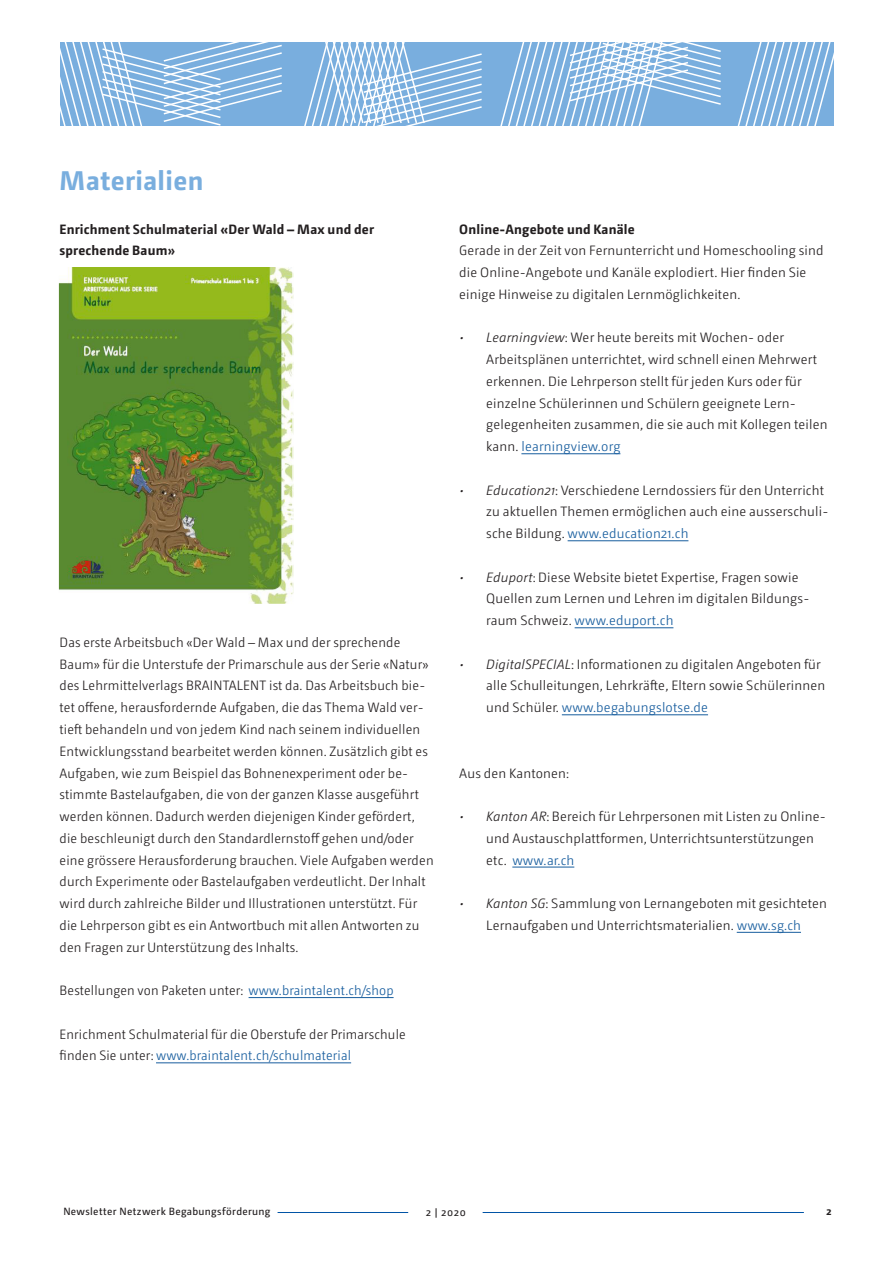
<style>
.page{position:relative;width:893px;height:1263px;background:#fff}
.page>*{position:absolute;margin:0;border:0;box-sizing:border-box;transform-origin:0 0}
.Lauftext_Deutsch{font:700 27px "Camingo";letter-spacing:.015em;color:#79aede}
.Lauftext_Deutsch-2{font:300 13.5px/21.8px "Camingo";letter-spacing:.015em;color:#231f20}
.Lauftext_Deutsch-3{font:700 13.5px/21.8px "Camingo";letter-spacing:.015em;color:#231f20}
.t1{font:10.5px "Camingo";letter-spacing:.035em;color:#231f20}
.t2{font:700 10.5px "Camingo";color:#231f20}
.s1{font-weight:600}
.s2{color:#175d9e}
.s3{font-style:italic}
</style>
<div class="page">
<hr style="left:249px;top:997px;width:145px;height:1px;background:#175d9e">
<hr style="left:156px;top:1062px;width:195px;height:1px;background:#175d9e">
<hr style="left:521px;top:453px;width:99px;height:1px;background:#175d9e">
<hr style="left:568px;top:540px;width:120px;height:1px;background:#175d9e">
<hr style="left:575px;top:627px;width:98px;height:1px;background:#175d9e">
<hr style="left:562px;top:714px;width:146px;height:1px;background:#175d9e">
<hr style="left:512px;top:867px;width:62px;height:1px;background:#175d9e">
<hr style="left:737px;top:932px;width:64px;height:1px;background:#175d9e">
<hr style="left:278px;top:1212px;width:130px;height:1px;background:#0154a6">
<hr style="left:483px;top:1212px;width:321px;height:1px;background:#0154a6">
<div style="left:60px;top:43px;width:773px;height:83px;background:#79aede"></div>
<svg style="left:496px;top:42px;width:226px;height:84px"></svg>
<svg style="left:301px;top:42px;width:182px;height:84px"></svg>
<svg style="left:733px;top:42px;width:101px;height:84px"></svg>
<svg style="left:60px;top:42px;width:224px;height:84px"></svg>
<img style="left:60px;top:268px;width:231px;height:334px">
<div style="left:57px;top:265px;width:237px;height:340px;border:2px solid #fff"></div>
<p class="Lauftext_Deutsch" style="left:60px;top:164px;width:145px">Materialien</p>
<p class="Lauftext_Deutsch-3" style="left:60px;top:218px;width:316px">Enrichment Schulmaterial «Der Wald – Max und der sprechende Baum<span class="s1">»</span></p>
<p class="Lauftext_Deutsch-2" style="left:60px;top:632px;width:376px">Das erste Arbeitsbuch «Der Wald – Max und der sprechende Baum» für die Unterstufe der Primarschule aus der Serie «Natur» des Lehrmittelverlags BRAINTALENT ist da. Das Arbeitsbuch bie&shy;tet offene, herausfordernde Aufgaben, die das Thema Wald ver&shy;tieft behandeln und von jedem Kind nach seinem individuellen Entwicklungsstand bearbeitet werden können. Zusätzlich gibt es Aufgaben, wie zum Beispiel das Bohnenexperiment oder be&shy;stimmte Bastelaufgaben, die von der ganzen Klasse ausgeführt werden können. Dadurch werden diejenigen Kinder gefördert, die beschleunigt durch den Standardlernstoff gehen und/oder eine grössere Herausforderung brauchen. Viele Aufgaben werden durch Experimente oder Bastelaufgaben verdeutlicht. Der Inhalt wird durch zahlreiche Bilder und Illustrationen unterstützt. Für die Lehrperson gibt es ein Antwortbuch mit allen Antworten zu den Fragen zur Unterstützung des Inhalts.</p>
<p class="Lauftext_Deutsch-2" style="left:60px;top:980px;width:336px">Bestellungen von Paketen unter: <span class="s2">www.braintalent.ch/shop</span></p>
<p class="Lauftext_Deutsch-2" style="left:60px;top:1023px;width:348px">Enrichment Schulmaterial für die Oberstufe der Primarschule finden Sie unter: <span class="s2">www.braintalent.ch/schulmaterial</span></p>
<p class="Lauftext_Deutsch-3" style="left:459px;top:218px;width:177px">Online-Angebote und Kanäle</p>
<p class="Lauftext_Deutsch-2" style="left:459px;top:240px;width:366px">Gerade in der Zeit von Fernunterricht und Homeschooling sind die Online-Angebote und Kanäle explodiert. Hier finden Sie einige Hinweise zu digitalen Lernmöglichkeiten.</p>
<p class="Lauftext_Deutsch-2" style="left:486px;top:327px;width:343px;text-indent:-27px"><span class="s3">• Learningview</span>: Wer heute bereits mit Wochen- oder Arbeitsplänen unterrichtet, wird schnell einen Mehrwert erkennen. Die Lehrperson stellt für jeden Kurs oder für einzelne Schülerinnen und Schülern geeignete Lern&shy;gelegenheiten zusammen, die sie auch mit Kollegen teilen kann. <span class="s2">learningview.org</span></p>
<p class="Lauftext_Deutsch-2" style="left:486px;top:479px;width:344px;text-indent:-27px"><span class="s3">• Education21</span>: Verschiedene Lerndossiers für den Unterricht zu aktuellen Themen ermöglichen auch eine ausserschuli&shy;sche Bildung. <span class="s2">www.education21.ch</span></p>
<p class="Lauftext_Deutsch-2" style="left:486px;top:566px;width:325px;text-indent:-27px"><span class="s3">• Eduport</span>: Diese Website bietet Expertise, Fragen sowie<br>Quellen zum Lernen und Lehren im digitalen Bildungs&shy;raum Schweiz. <span class="s2">www.eduport.ch</span></p>
<p class="Lauftext_Deutsch-2" style="left:486px;top:653px;width:340px;text-indent:-27px"><span class="s3">• DigitalSPECIAL</span>: Informationen zu digitalen Angeboten für alle Schulleitungen, Lehrkräfte, Eltern sowie Schülerinnen und Schüler. <span class="s2">www.begabungslotse.de</span></p>
<p class="Lauftext_Deutsch-2" style="left:459px;top:762px;width:111px">Aus den Kantonen:</p>
<p class="Lauftext_Deutsch-2" style="left:486px;top:806px;width:341px;text-indent:-27px"><span class="s3">• Kanton AR</span>: Bereich für Lehrpersonen mit Listen zu Online&shy;und Austauschplattformen, Unterrichtsunterstützungen etc. <span class="s2">www.ar.ch</span></p>
<p class="Lauftext_Deutsch-2" style="left:459px;top:893px;width:369px;text-align:center"><span class="s3">• Kanton SG</span>: Sammlung von Lernangeboten mit gesichteten<br>Lernaufgaben und Unterrichtsmaterialien. <span class="s2">www.sg.ch</span></p>
<p class="t1" style="left:63px;top:1205px;width:209px">Newsletter Netzwerk Begabungsförderung</p>
<p class="t1" style="left:426px;top:1206px;width:41px">2 | 2020</p>
<p class="t2" style="left:827px;top:1205px;width:7px">2</p>
</div>
